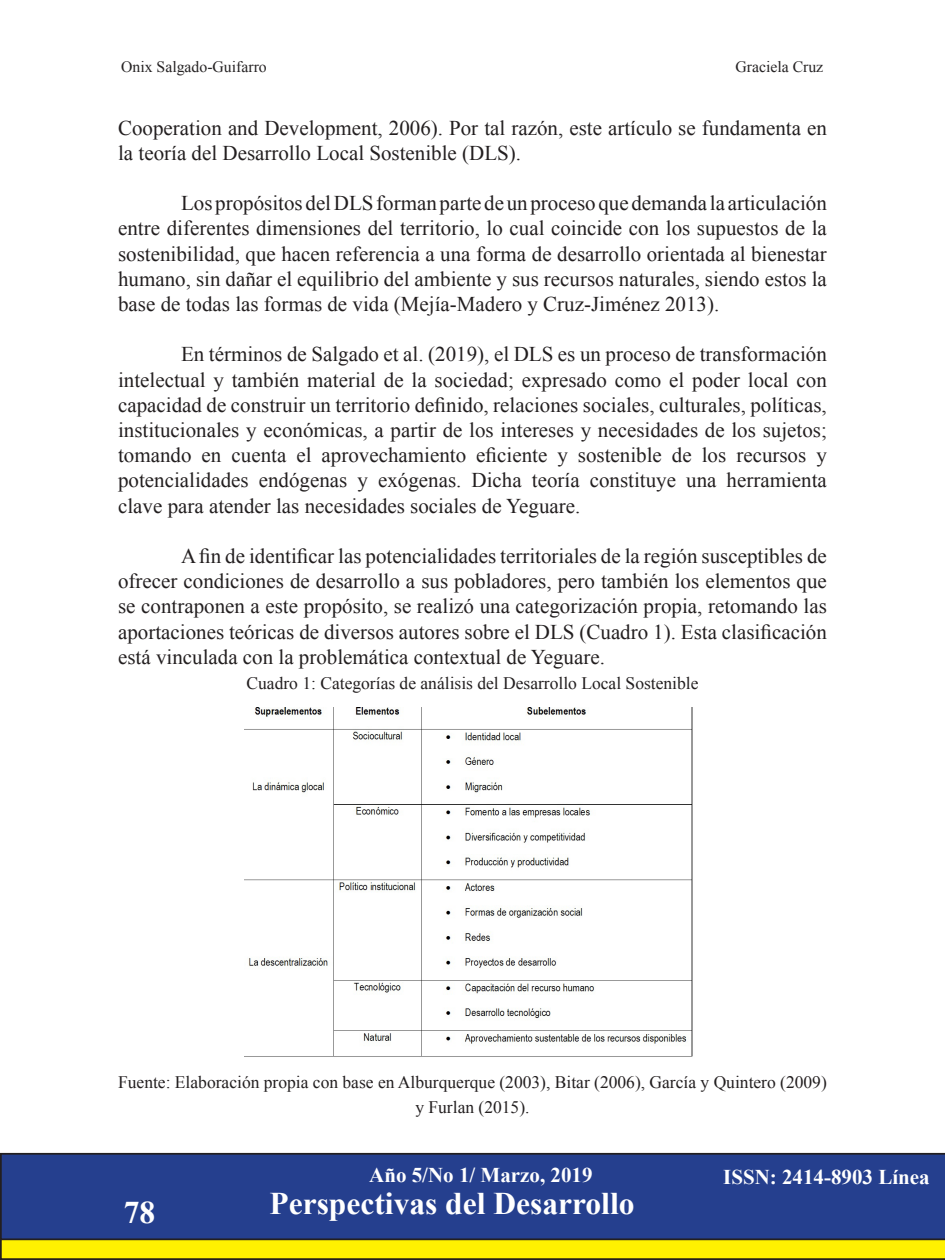
<style>
.page{position:relative;width:945px;height:1260px;background:#fff}
.page>*{position:absolute;margin:0;border:0;box-sizing:border-box;transform-origin:0 0}
.t1{font:700 31.5px "Times New Roman";color:#fff}
.t2{font:21px/25.2px "Times New Roman";color:#231f20;text-align:justify}
.t3{font:700 21px "Times New Roman";color:#fff}
.t4{font:17.5px/25.2px "Times New Roman";color:#231f20;text-align:center}
.t5{font:15.75px "Times New Roman";color:#262324}
</style>
<div class="page">
<svg style="left:0;top:1240px;width:945px;height:20px;background:#e8db04"></svg>
<div style="left:0;top:1153px;width:945px;height:87px;background:#253f8e"></div>
<img style="left:244px;top:707px;width:449px;height:350px">
<p class="t5" style="left:121px;top:55px;width:147px">Onix Salgado-Guifarro</p>
<p class="t5" style="left:735px;top:55px;width:89px">Graciela Cruz</p>
<p class="t2" style="left:118px;top:114px;width:710px">Cooperation and Development, 2006). Por tal razón, este artículo se fundamenta en la teoría del Desarrollo Local Sostenible (DLS).</p>
<p class="t2" style="left:118px;top:190px;width:710px;text-indent:63px">Los propósitos del DLS forman parte de un proceso que demanda la articulación entre diferentes dimensiones del territorio, lo cual coincide con los supuestos de la sostenibilidad, que hacen referencia a una forma de desarrollo orientada al bienestar humano, sin dañar el equilibrio del ambiente y sus recursos naturales, siendo estos la base de todas las formas de vida (Mejía-Madero y Cruz-Jiménez 2013).</p>
<p class="t2" style="left:118px;top:341px;width:710px;text-indent:63px">En términos de Salgado et al. (2019), el DLS es un proceso de transformación intelectual y también material de la sociedad; expresado como el poder local con capacidad de construir un territorio definido, relaciones sociales, culturales, políticas, institucionales y económicas, a partir de los intereses y necesidades de los sujetos; tomando en cuenta el aprovechamiento eficiente y sostenible de los recursos y potencialidades endógenas y exógenas. Dicha teoría constituye una herramienta clave para atender las necesidades sociales de Yeguare.</p>
<p class="t2" style="left:118px;top:543px;width:710px;text-indent:63px">A fin de identificar las potencialidades territoriales de la región susceptibles de ofrecer condiciones de desarrollo a sus pobladores, pero también los elementos que se contraponen a este propósito, se realizó una categorización propia, retomando las aportaciones teóricas de diversos autores sobre el DLS (Cuadro 1). Esta clasificación está vinculada con la problemática contextual de Yeguare.</p>
<p class="t4" style="left:247px;top:670px;width:454px">Cuadro 1: Categorías de análisis del Desarrollo Local Sostenible</p>
<p class="t4" style="left:118px;top:1069px;width:710px">Fuente: Elaboración propia con base en Alburquerque (2003), Bitar (2006), García y Quintero (2009) y Furlan (2015).</p>
<h1 class="t1" style="left:124px;top:1190px;width:33px">78</h1>
<p class="t3" style="left:369px;top:1160px;width:225px">Año 5/No 1/ Marzo, 2019</p>
<p class="t3" style="left:723px;top:1161px;width:208px">ISSN: 2414-8903 Línea</p>
<h1 class="t1" style="left:270px;top:1181px;width:367px">Perspectivas del Desarrollo</h1>
</div>
